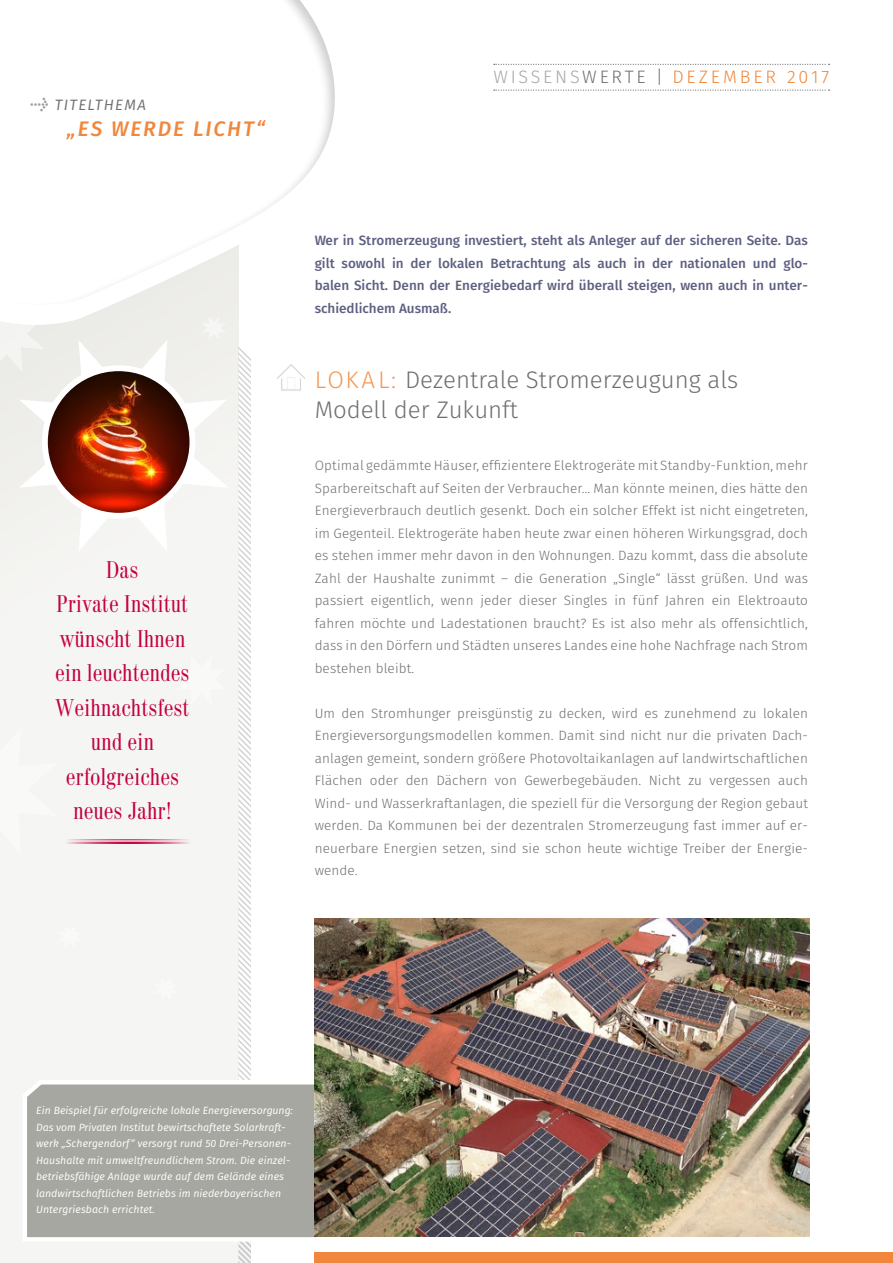
<style>
.page{position:relative;width:893px;height:1263px;background:#fff}
.page>*{position:absolute;margin:0;border:0;box-sizing:border-box;transform-origin:0 0}
.t1{font:condensed 24px/34.5px "AAS Madison BETA";letter-spacing:.025em;color:#c20043;text-align:center}
.t2{font:300 24px/30px "Fira Sans";color:#6f6f6e}
.t3{font:italic 500 21px "Fira Sans";letter-spacing:.09em;color:#f1873c}
.t4{font:300 18px "Fira Sans";letter-spacing:.155em;color:#f1873c}
.t5{font:italic 15px "Fira Sans";letter-spacing:.09em;color:#6f6f6e}
.t6{font:300 13.5px/22.5px "Fira Sans";letter-spacing:.01em;color:#6f6f6e;text-align:justify}
.t7{font:500 13.5px/22.5px "Fira Sans";color:#5e6082;text-align:justify}
.t8{font:italic 10.5px/16.5px "Fira Sans";letter-spacing:.005em;color:#fff}
.s1{font-family:"Meta Plus";font-weight:700;color:#9c9d9d}
.s2{color:#a7a7a8}
.s3{color:#6f6f6e}
.s4{color:#f49854}
</style>
<div class="page">
<svg style="left:277px;top:364px;width:28px;height:27px"></svg>
<div style="left:0;top:0;width:238px;height:1263px;background:#f5f5f3"></div>
<svg style="left:0;top:325px;width:226px;height:225px"></svg>
<svg style="left:0;top:307px;width:239px;height:18px;fill:#eeedea"></svg>
<div style="left:0;top:0;width:337px;height:307px;background:#fff"></div>
<svg style="left:238px;top:319px;width:13px;height:944px"></svg>
<div style="left:314px;top:1252px;width:579px;height:11px;background:#f1873c"></div>
<hr style="left:65px;top:842px;width:128px;height:2px;background:#c20043">
<hr style="left:65px;top:839px;width:128px;height:1px;background:#c20043">
<img style="left:45px;top:370px;width:147px;height:146px">
<div style="left:42px;top:365px;width:153px;height:154px;border:6px solid #fff;border-radius:50%"></div>
<svg style="left:494px;top:90px;width:336px;height:1px"></svg>
<svg style="left:494px;top:64px;width:336px;height:1px"></svg>
<svg style="left:23px;top:1078px;width:293px;height:166px;background:#afafab"></svg>
<img style="left:314px;top:918px;width:496px;height:319px">
<p class="t5" style="left:30px;top:95px;width:118px"><span class="s1">&gt;</span> TITELTHEMA</p>
<h2 class="t3" style="left:67px;top:114px;width:199px">„ES WERDE LICHT“</h2>
<h1 class="t1" style="left:55px;top:552px;width:135px">Das<br>Private Institut wünscht Ihnen ein leuchtendes<br>Weihnachtsfest und ein erfolgreiches neues Jahr!</h1>
<h3 class="t4" style="left:493px;top:64px;width:337px"><span class="s2">WISSENS</span><span class="s3">WERTE |</span> DEZEMBER 2017</h3>
<p class="t7" style="left:315px;top:229px;width:495px">Wer in Stromerzeugung investiert, steht als Anleger auf der sicheren Seite. Das gilt sowohl in der lokalen Betrachtung als auch in der nationalen und glo&shy;balen Sicht. Denn der Energiebedarf wird überall steigen, wenn auch in unter&shy;schiedlichem Ausmaß.</p>
<h1 class="t2" style="left:315px;top:364px;width:425px"><span class="s4">LOKAL:</span> Dezentrale Stromerzeugung als<br>Modell der Zukunft</h1>
<p class="t6" style="left:315px;top:454px;width:495px">Optimal gedämmte Häuser, effizientere Elektrogeräte mit Standby-Funktion, mehr Sparbereitschaft auf Seiten der Verbraucher… Man könnte meinen, dies hätte den Energieverbrauch deutlich gesenkt. Doch ein solcher Effekt ist nicht eingetreten, im Gegenteil. Elektrogeräte haben heute zwar einen höheren Wirkungsgrad, doch es stehen immer mehr davon in den Wohnungen. Dazu kommt, dass die absolute Zahl der Haushalte zunimmt – die Generation „Single“ lässt grüßen. Und was passiert eigentlich, wenn jeder dieser Singles in fünf Jahren ein Elektroauto fahren möchte und Ladestationen braucht? Es ist also mehr als offensichtlich, dass in den Dörfern und Städten unseres Landes eine hohe Nachfrage nach Strom bestehen bleibt.</p>
<p class="t6" style="left:315px;top:702px;width:495px">Um den Stromhunger preisgünstig zu decken, wird es zunehmend zu lokalen Energieversorgungsmodellen kommen. Damit sind nicht nur die privaten Dach&shy;anlagen gemeint, sondern größere Photovoltaikanlagen auf landwirtschaftlichen Flächen oder den Dächern von Gewerbegebäuden. Nicht zu vergessen auch Wind- und Wasserkraftanlagen, die speziell für die Versorgung der Region gebaut werden. Da Kommunen bei der dezentralen Stromerzeugung fast immer auf er&shy;neuerbare Energien setzen, sind sie schon heute wichtige Treiber der Energie&shy;wende.</p>
<p class="t8" style="left:36px;top:1102px;width:258px">Ein Beispiel für erfolgreiche lokale Energieversorgung:<br>Das vom Privaten Institut bewirtschaftete Solarkraft&shy;werk „Schergendorf“ versorgt rund 50 Drei-Personen-Haushalte mit umweltfreundlichem Strom. Die einzel&shy;betriebsfähige Anlage wurde auf dem Gelände eines landwirtschaftlichen Betriebs im niederbayerischen Untergriesbach errichtet.</p>
</div>
